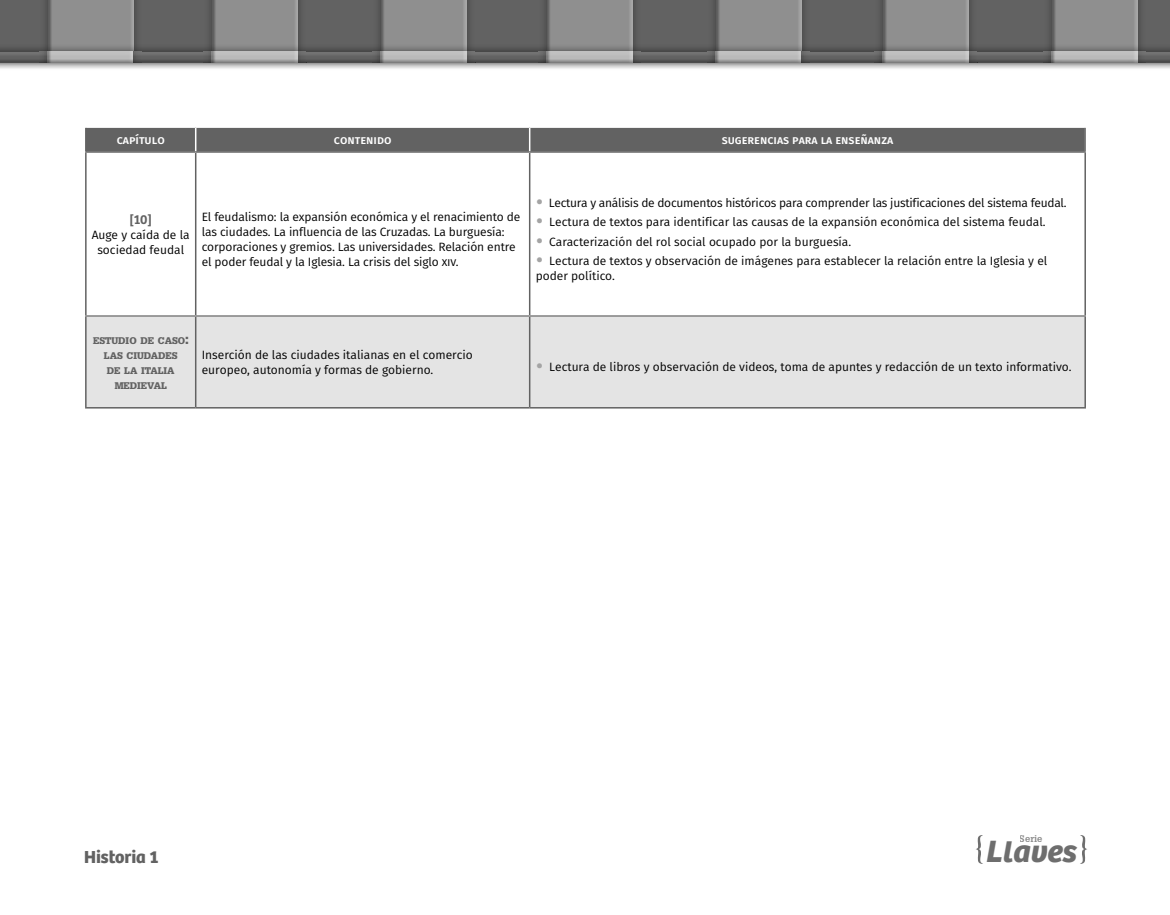
<style>
.page{position:relative;width:1170px;height:915px;background:#fff}
.page>*{position:absolute;margin:0;border:0;box-sizing:border-box;transform-origin:0 0}
.t1{font:italic 700 31.95px "Bree";color:#6e6e6e}
.t2{font:700 18px "Bree";color:#626262}
.t3{font:600 13.5px "Bree";color:#626262}
.t4{font:12px/15px "Fira Sans";letter-spacing:-.01em;color:#000}
.t5{font:500 12px "Fira Sans";color:#fff}
.t6{font:900 9.45px/15px "Glypha LT Std";color:#626262;text-align:center}
.t7{font:700 9.3px "Glypha LT Std";color:#6e6e6e}
.s1{font-size:24px;color:#a4a4a4}
.s2{font-size:13.5px}
.s3{font-size:29.7px}
</style>
<div class="page">
<svg style="left:976px;top:835px;width:7px;height:29px"></svg>
<svg style="left:1080px;top:835px;width:7px;height:29px"></svg>
<div style="left:87px;top:316px;width:997px;height:91px;background:#e4e4e4"></div>
<hr style="left:195px;top:153px;width:1px;height:162px;background:#626262">
<hr style="left:529px;top:153px;width:1px;height:162px;background:#626262">
<hr style="left:195px;top:316px;width:1px;height:91px;background:#626262">
<hr style="left:529px;top:316px;width:1px;height:91px;background:#626262">
<hr style="left:85px;top:151px;width:111px;height:2px;background:#808080">
<hr style="left:196px;top:151px;width:333px;height:2px;background:#808080">
<hr style="left:529px;top:151px;width:556px;height:2px;background:#808080">
<hr style="left:1084px;top:153px;width:1px;height:162px;background:#626262">
<svg style="left:86px;top:127px;width:999px;height:25px;background:#686868"></svg>
<hr style="left:85px;top:153px;width:2px;height:162px;background:#626262">
<hr style="left:85px;top:315px;width:111px;height:1px;background:#808080">
<hr style="left:196px;top:315px;width:333px;height:1px;background:#808080">
<hr style="left:529px;top:315px;width:556px;height:1px;background:#808080">
<hr style="left:85px;top:316px;width:2px;height:91px;background:#626262">
<hr style="left:1084px;top:316px;width:1px;height:91px;background:#626262">
<hr style="left:85px;top:407px;width:111px;height:1px;background:#626262">
<hr style="left:196px;top:407px;width:333px;height:1px;background:#626262">
<hr style="left:529px;top:407px;width:556px;height:1px;background:#626262">
<hr style="left:85px;top:128px;width:2px;height:23px;background:#626262">
<div style="left:0;top:0;width:1169px;height:64px;background:#000;opacity:.45"></div>
<div style="left:0;top:44px;width:1169px;height:27px;background:#000;opacity:.55"></div>
<div style="left:0;top:49px;width:1169px;height:16px;background:#000;opacity:.45"></div>
<p class="t5" style="left:117px;top:132px;width:49px">capítulo</p>
<p class="t5" style="left:334px;top:132px;width:59px">contenido</p>
<p class="t5" style="left:721px;top:132px;width:173px">sugerencias para la enseñanza</p>
<p class="t3" style="left:130px;top:211px;width:24px">[10]</p>
<p class="t4" style="left:92px;top:228px;width:99px;text-align:center">Auge y caída de la sociedad feudal</p>
<p class="t4" style="left:202px;top:210px;width:320px">El feudalismo: la expansión económica y el renacimiento de las ciudades. La influencia de las Cruzadas. La burguesía: corporaciones y gremios. Las universidades. Relación entre el poder feudal y la Iglesia. La crisis del siglo xiv.</p>
<p class="t4" style="left:535px;top:196px;width:532px"><span class="s1">•</span> Lectura y análisis de documentos históricos para comprender las justificaciones del sistema feudal.</p>
<p class="t4" style="left:535px;top:215px;width:511px"><span class="s1">•</span> Lectura de textos para identificar las causas de la expansión económica del sistema feudal.</p>
<p class="t4" style="left:535px;top:235px;width:317px"><span class="s1">•</span> Caracterización del rol social ocupado por la burguesía.</p>
<p class="t4" style="left:535px;top:254px;width:513px"><span class="s1">•</span> Lectura de textos y observación de imágenes para establecer la relación entre la Iglesia y el poder político.</p>
<p class="t6" style="left:93px;top:333px;width:97px">ESTUDIO DE CASO<span class="s2">:<br></span>LAS CIUDADES<br>DE LA ITALIA<br>MEDIEVAL</p>
<p class="t4" style="left:202px;top:348px;width:272px">Inserción de las ciudades italianas en el comercio europeo, autonomía y formas de gobierno.</p>
<p class="t4" style="left:535px;top:360px;width:537px"><span class="s1">•</span> Lectura de libros y observación de videos, toma de apuntes y redacción de un texto informativo.</p>
<p class="t7" style="left:1019px;top:832px;width:24px">Serie</p>
<h2 class="t2" style="left:84px;top:845px;width:76px">Historia 1</h2>
<h1 class="t1" style="left:985px;top:831px;width:92px">L<span class="s3">l</span>aves</h1>
</div>
